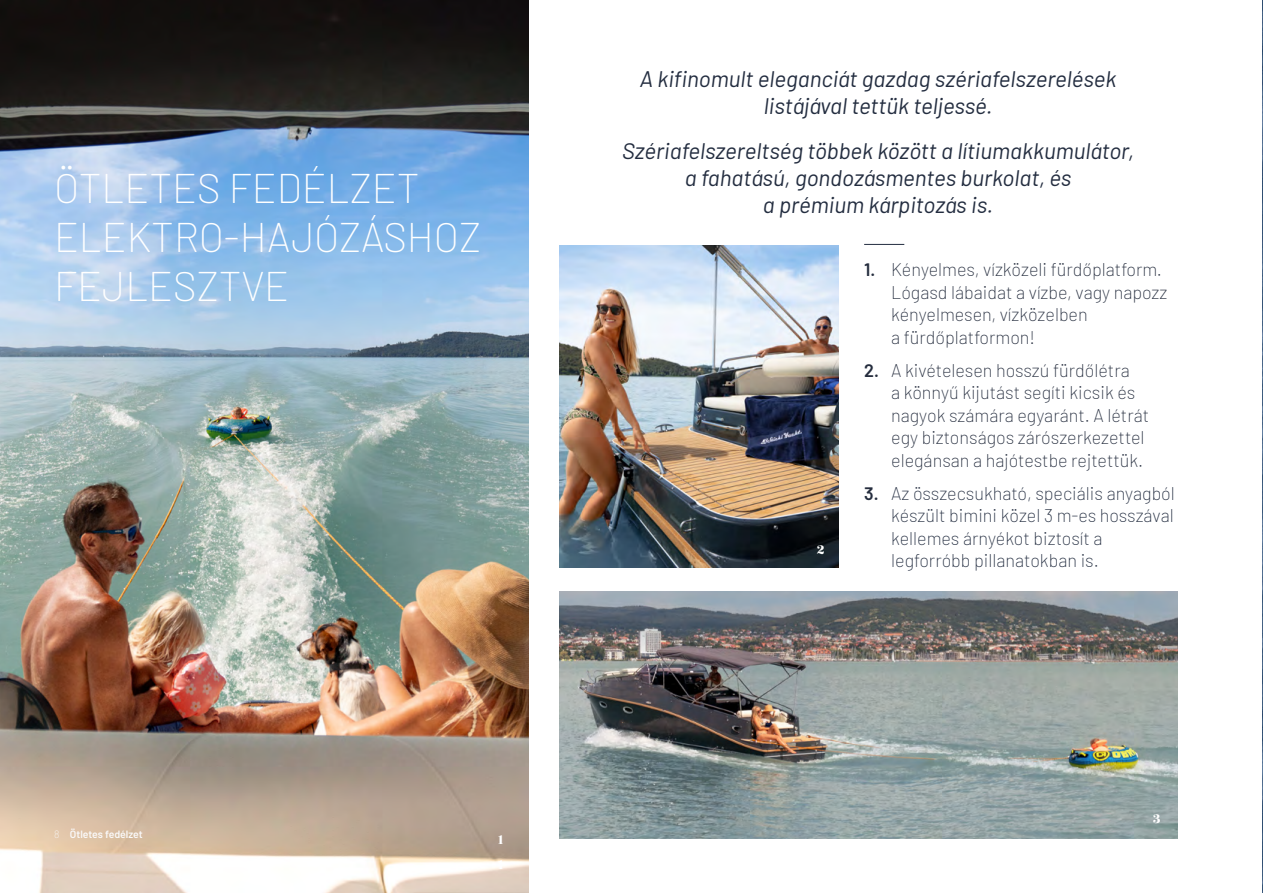
<style>
.page{position:relative;width:1263px;height:893px;background:#fff}
.page>*{position:absolute;margin:0;border:0;box-sizing:border-box;transform-origin:0 0}
.t1{font:200 40.5px/48.6px "Barlow";color:#fff}
.t2{font:italic 22.5px/27px "Barlow";color:#232d40;text-align:center}
.t3{font:200 18px/22.5px "Barlow";color:#252d3e}
.t4{font:200 18px/22.5px "Barlow";color:#232d40}
.t5{font:15px "Rozha One";color:#fff}
.t6{font:600 10.5px "Barlow";color:#faf9f9}
.s1{font-weight:200}
.s2{font-weight:600}
.s3{font-weight:600;color:#252d3e}
</style>
<div class="page">
<img style="left:560px;top:591px;width:618px;height:248px">
<img style="left:0;top:0;width:529px;height:893px">
<img style="left:560px;top:246px;width:279px;height:322px">
<img style="left:1262px;top:0;width:1px;height:893px">
<hr style="left:864px;top:244px;width:40px;height:1px;background:#232d40">
<h1 class="t1" style="left:54px;top:162px;width:429px">ÖTLETES FEDÉLZET<br>ELEKTRO-HAJÓZÁSHOZ<br>FEJLESZTVE</h1>
<p class="t6" style="left:54px;top:827px;width:90px"><span class="s1">8</span> Ötletes fedélzet</p>
<p class="t5" style="left:498px;top:829px;width:7px">1</p>
<p class="t5" style="left:498px;top:854px;width:7px">1</p>
<p class="t2" style="left:640px;top:64px;width:478px">A kifinomult eleganciát gazdag szériafelszerelések listájával tettük teljessé.</p>
<p class="t2" style="left:622px;top:136px;width:513px">Szériafelszereltség többek között a lítiumakkumulátor, a fahatású, gondozásmentes burkolat, és<br>a prémium kárpitozás is.</p>
<p class="t5" style="left:817px;top:538px;width:9px">2</p>
<p class="t3" style="left:891px;top:257px;width:278px;text-indent:-27px"><span class="s2">1.</span> Kényelmes, vízközeli fürdőplatform.<br>Lógasd lábaidat a vízbe, vagy napozz kényelmesen, vízközelben<br>a fürdőplatformon!</p>
<p class="t3" style="left:891px;top:358px;width:260px;text-indent:-27px"><span class="s2">2.</span> A kivételesen hosszú fürdőlétra<br>a könnyű kijutást segíti kicsik és nagyok számára egyaránt. A létrát egy biztonságos zárószerkezettel elegánsan a hajótestbe rejtettük.</p>
<p class="t4" style="left:891px;top:481px;width:285px;text-indent:-27px"><span class="s3">3.</span> Az összecsukható, speciális anyagból készült bimini közel 3 m-es hosszával kellemes árnyékot biztosít a legforróbb pillanatokban is.</p>
<p class="t5" style="left:1153px;top:808px;width:9px">3</p>
</div>
